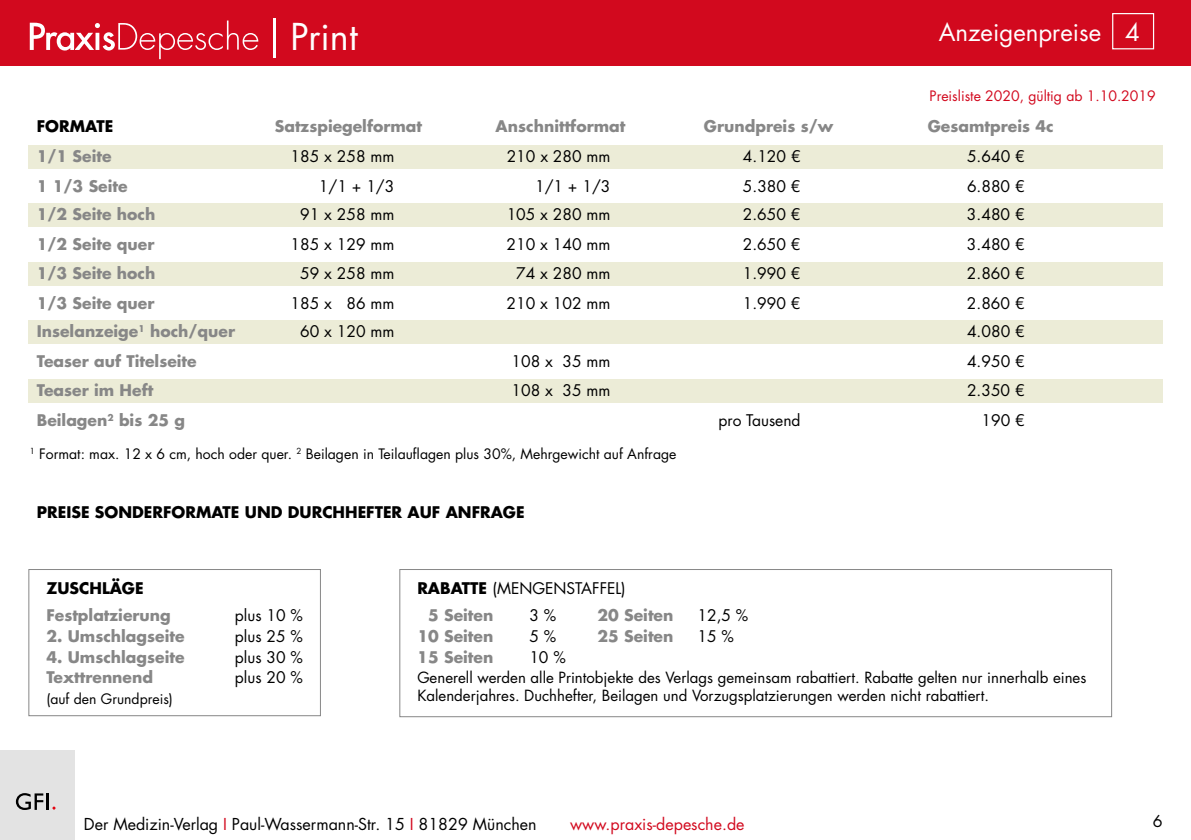
<style>
.page{position:relative;width:1191px;height:840px;background:#fff}
.page>*{position:absolute;margin:0;border:0;box-sizing:border-box;transform-origin:0 0}
.t1{font:36px "Futura Std";color:#fff}
.t2{font:24px "Futura Std";color:#fff}
.t3{font:16px "Futura Std";color:#000}
.t4{font:16px "Futura Std";color:#d2091e}
.t5{font:15.6px/26.6px "Futura Std";color:#000}
.t6{font:700 15.6px "Futura Std";color:#878787}
.t7{font:700 15.6px "Futura Std";color:#000}
.t8{font:15px/18px "Futura Std";color:#000}
.t9{font:14px "Futura Std";color:#000}
.t10{font:14px "Futura Std";color:#d2091e}
.s1{font-weight:700}
.s2{font-weight:700;color:#878787}
.s3{color:#d2091e}
</style>
<div class="page">
<div style="left:0;top:0;width:1191px;height:66px;background:#d2091e"></div>
<div style="left:1112px;top:13px;width:42px;height:36px;border:1px solid #fff"></div>
<div style="left:0;top:749px;width:75px;height:90px;background:#e3e3e3"></div>
<svg style="left:16px;top:793px;width:40px;height:16px"></svg>
<hr style="left:273px;top:18px;width:3px;height:40px;background:#fff">
<svg style="left:30px;top:21px;width:228px;height:38px"></svg>
<div style="left:28px;top:145px;width:1134px;height:23px;background:#ececd7"></div>
<div style="left:28px;top:203px;width:1134px;height:24px;background:#ececd7"></div>
<div style="left:28px;top:262px;width:1134px;height:23px;background:#ececd7"></div>
<div style="left:28px;top:320px;width:1134px;height:24px;background:#ececd7"></div>
<div style="left:28px;top:379px;width:1134px;height:23px;background:#ececd7"></div>
<div style="left:28px;top:568px;width:293px;height:147px;border:1px solid #878787"></div>
<div style="left:399px;top:568px;width:713px;height:148px;border:1px solid #878787"></div>
<h1 class="t1" style="left:290px;top:13px;width:69px">Print</h1>
<h2 class="t2" style="left:938px;top:16px;width:203px">Anzeigenpreise 4</h2>
<p class="t10" style="left:929px;top:87px;width:228px">Preisliste 2020, gültig ab 1.10.2019</p>
<p class="t7" style="left:37px;top:115px;width:78px">FORMATE</p>
<p class="t6" style="left:275px;top:115px;width:149px">Satzspiegelformat</p>
<p class="t6" style="left:495px;top:115px;width:131px">Anschnittformat</p>
<p class="t6" style="left:704px;top:115px;width:131px">Grundpreis s/w</p>
<p class="t6" style="left:927px;top:115px;width:127px">Gesamtpreis 4c</p>
<p class="t6" style="left:37px;top:145px;width:76px">1/1 Seite</p>
<p class="t5" style="left:291px;top:143px;width:105px">185 x 258 mm</p>
<p class="t5" style="left:507px;top:143px;width:105px">210 x 280 mm</p>
<p class="t5" style="left:743px;top:143px;width:59px">4.120 €</p>
<p class="t5" style="left:967px;top:143px;width:59px">5.640 €</p>
<p class="t6" style="left:37px;top:176px;width:92px">1 1/3 Seite</p>
<p class="t5" style="left:319px;top:173px;width:77px">1/1 + 1/3</p>
<p class="t5" style="left:535px;top:173px;width:77px">1/1 + 1/3</p>
<p class="t5" style="left:743px;top:173px;width:59px">5.380 €</p>
<p class="t5" style="left:967px;top:173px;width:59px">6.880 €</p>
<p class="t6" style="left:37px;top:204px;width:120px">1/2 Seite hoch</p>
<p class="t5" style="left:300px;top:201px;width:96px">91 x 258 mm</p>
<p class="t5" style="left:506px;top:201px;width:105px">105 x 280 mm</p>
<p class="t5" style="left:743px;top:201px;width:59px">2.650 €</p>
<p class="t5" style="left:967px;top:201px;width:59px">3.480 €</p>
<p class="t6" style="left:37px;top:234px;width:119px">1/2 Seite quer</p>
<p class="t5" style="left:290px;top:231px;width:105px">185 x 129 mm</p>
<p class="t5" style="left:506px;top:231px;width:105px">210 x 140 mm</p>
<p class="t5" style="left:743px;top:231px;width:59px">2.650 €</p>
<p class="t5" style="left:967px;top:231px;width:59px">3.480 €</p>
<p class="t6" style="left:37px;top:262px;width:120px">1/3 Seite hoch</p>
<p class="t5" style="left:300px;top:260px;width:96px">59 x 258 mm</p>
<p class="t5" style="left:516px;top:260px;width:96px">74 x 280 mm</p>
<p class="t5" style="left:743px;top:260px;width:59px">1.990 €</p>
<p class="t5" style="left:967px;top:260px;width:59px">2.860 €</p>
<p class="t6" style="left:37px;top:292px;width:119px">1/3 Seite quer</p>
<p class="t5" style="left:290px;top:290px;width:105px">185 x 86 mm</p>
<p class="t5" style="left:506px;top:290px;width:105px">210 x 102 mm</p>
<p class="t5" style="left:743px;top:290px;width:59px">1.990 €</p>
<p class="t5" style="left:967px;top:290px;width:59px">2.860 €</p>
<p class="t6" style="left:37px;top:321px;width:200px">Inselanzeige<sup>1</sup> hoch/quer</p>
<p class="t5" style="left:300px;top:318px;width:96px">60 x 120 mm</p>
<p class="t5" style="left:967px;top:318px;width:59px">4.080 €</p>
<p class="t6" style="left:37px;top:351px;width:161px">Teaser auf Titelseite</p>
<p class="t5" style="left:511px;top:348px;width:100px">108 x 35 mm</p>
<p class="t5" style="left:967px;top:348px;width:59px">4.950 €</p>
<p class="t6" style="left:37px;top:379px;width:118px">Teaser im Heft</p>
<p class="t5" style="left:511px;top:377px;width:100px">108 x 35 mm</p>
<p class="t5" style="left:967px;top:377px;width:59px">2.350 €</p>
<p class="t6" style="left:37px;top:409px;width:150px">Beilagen<sup>2</sup> bis 25 g</p>
<p class="t5" style="left:718px;top:407px;width:84px">pro Tausend</p>
<p class="t5" style="left:981px;top:407px;width:45px">190 €</p>
<p class="t9" style="left:30px;top:444px;width:648px"><sup>1</sup> Format: max. 12 x 6 cm, hoch oder quer. <sup>2</sup> Beilagen in Teilauflagen plus 30%, Mehrgewicht auf Anfrage</p>
<p class="t7" style="left:37px;top:502px;width:489px">PREISE SONDERFORMATE UND DURCHHEFTER AUF ANFRAGE</p>
<p class="t7" style="left:46px;top:577px;width:99px">ZUSCHLÄGE</p>
<p class="t6" style="left:46px;top:604px;width:126px">Festplatzierung</p>
<p class="t5" style="left:235px;top:601px;width:70px">plus 10 %</p>
<p class="t6" style="left:46px;top:625px;width:140px">2. Umschlagseite</p>
<p class="t5" style="left:235px;top:622px;width:70px">plus 25 %</p>
<p class="t6" style="left:46px;top:646px;width:140px">4. Umschlagseite</p>
<p class="t5" style="left:235px;top:643px;width:70px">plus 30 %</p>
<p class="t6" style="left:46px;top:666px;width:108px">Texttrennend</p>
<p class="t5" style="left:235px;top:664px;width:70px">plus 20 %</p>
<p class="t9" style="left:46px;top:689px;width:128px">(auf den Grundpreis)</p>
<p class="t5" style="left:428px;top:575px;width:199px;text-indent:-11px"><span class="s1">RABATTE</span> (MENGENSTAFFEL)<br><span class="s2">5 Seiten</span></p>
<p class="t5" style="left:529px;top:601px;width:28px">3 %</p>
<p class="t6" style="left:597px;top:604px;width:78px">20 Seiten</p>
<p class="t5" style="left:697px;top:601px;width:52px">12,5 %</p>
<p class="t6" style="left:417px;top:625px;width:78px">10 Seiten</p>
<p class="t5" style="left:529px;top:622px;width:28px">5 %</p>
<p class="t6" style="left:597px;top:625px;width:78px">25 Seiten</p>
<p class="t5" style="left:697px;top:622px;width:38px">15 %</p>
<p class="t6" style="left:417px;top:646px;width:78px">15 Seiten</p>
<p class="t5" style="left:529px;top:643px;width:38px">10 %</p>
<p class="t8" style="left:417px;top:668px;width:670px">Generell werden alle Printobjekte des Verlags gemeinsam rabattiert. Rabatte gelten nur innerhalb eines<br>Kalenderjahres. Duchhefter, Beilagen und Vorzugsplatzierungen werden nicht rabattiert.</p>
<p class="t3" style="left:84px;top:813px;width:454px">Der Medizin-Verlag <span class="s3">I</span> Paul-Wassermann-Str. 15 <span class="s3">I</span> 81829 München</p>
<p class="t4" style="left:570px;top:813px;width:176px">www.praxis-depesche.de</p>
<p class="t3" style="left:1152px;top:810px;width:11px">6</p>
</div>
